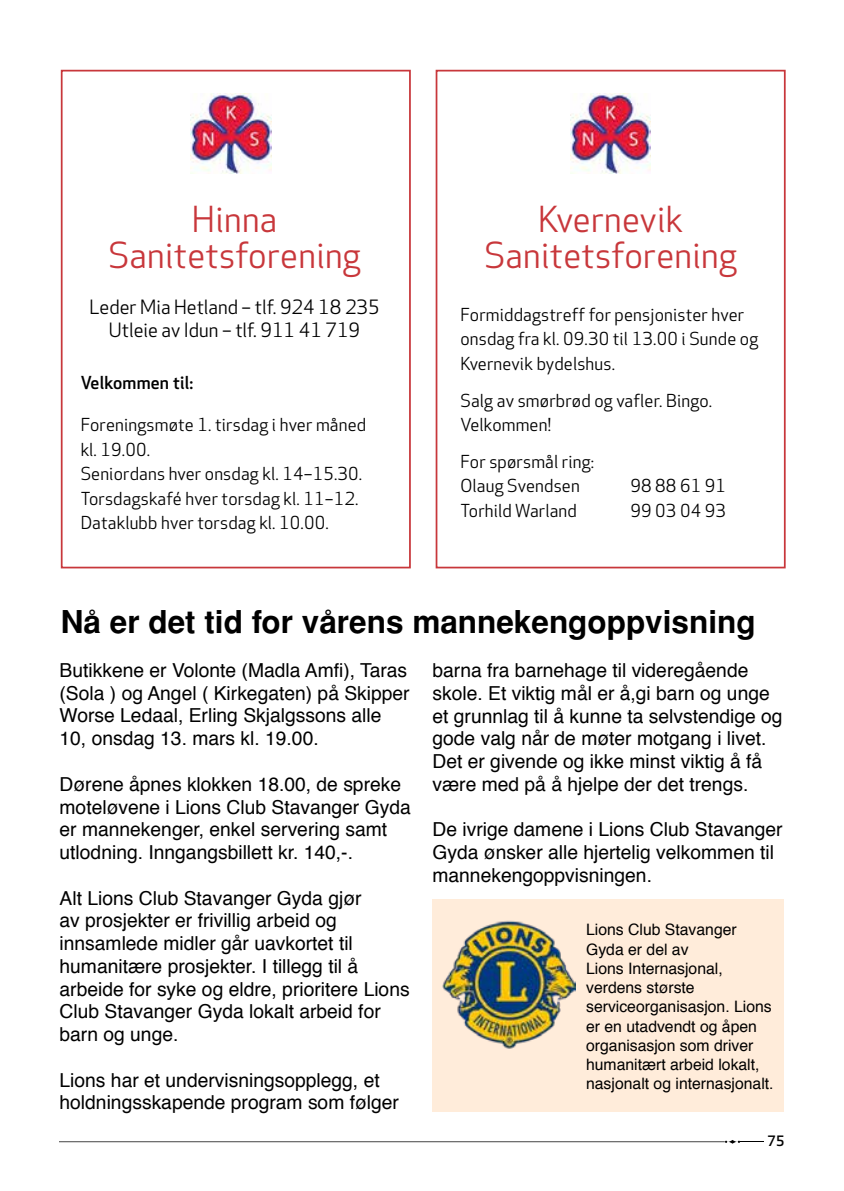
<style>
.page{position:relative;width:844px;height:1191px;background:#fff}
.page>*{position:absolute;margin:0;border:0;box-sizing:border-box;transform-origin:0 0}
.t1{font:35px/36.8px "Apex New PS Book Tabular";letter-spacing:.01em;color:#c8373b;text-align:center}
.t2{font:700 31.5px "Helvetica";color:#000}
.t3{font:19.25px/22.8px "Helvetica";color:#000}
.t4{font:19.25px/22.8px "Apex New PS Book Tabular";color:#000;text-align:center}
.t5{font:17.5px/24.5px "Apex New PS Book Tabular";letter-spacing:.01em;color:#000}
.t6{font:17.5px "Apex New PS Medium Tabular";letter-spacing:.01em;color:#000}
.t7{font:15.75px/19.2px "Helvetica";color:#000}
.t8{font:14px "Apex New PS Medium Tabular";color:#000}
</style>
<div class="page">
<svg style="left:724px;top:1140px;width:39px;height:3px"></svg>
<hr style="left:60px;top:1141px;width:664px;height:1px;background:#000">
<div style="left:61px;top:70px;width:349px;height:498px;background:#fff;border:2px solid #c8373b"></div>
<div style="left:435px;top:70px;width:350px;height:498px;background:#fff;border:2px solid #c8373b"></div>
<img style="left:570px;top:93px;width:80px;height:81px">
<img style="left:191px;top:93px;width:80px;height:81px">
<div style="left:432px;top:898px;width:352px;height:213px;background:#ffecda"></div>
<img style="left:442px;top:920px;width:133px;height:129px">
<h1 class="t1" style="left:108px;top:202px;width:254px">Hinna<br>Sanitetsforening</h1>
<p class="t4" style="left:89px;top:296px;width:292px">Leder Mia Hetland – tlf. 924 18 235<br>Utleie av Idun – tlf. 911 41 719</p>
<p class="t6" style="left:81px;top:373px;width:114px">Velkommen til:</p>
<p class="t5" style="left:81px;top:413px;width:287px">Foreningsmøte 1. tirsdag i hver måned kl. 19.00.<br>Seniordans hver onsdag kl. 14–15.30.<br>Torsdagskafé hver torsdag kl. 11–12.<br>Dataklubb hver torsdag kl. 10.00.</p>
<h1 class="t1" style="left:484px;top:202px;width:254px">Kvernevik<br>Sanitetsforening</h1>
<p class="t5" style="left:460px;top:303px;width:299px">Formiddagstreff for pensjonister hver onsdag fra kl. 09.30 til 13.00 i Sunde og<br>Kvernevik bydelshus.</p>
<p class="t5" style="left:460px;top:389px;width:253px">Salg av smørbrød og vafler. Bingo.<br>Velkommen!</p>
<p class="t5" style="left:460px;top:450px;width:135px">For spørsmål ring:<br>Olaug Svendsen</p>
<p class="t5" style="left:630px;top:474px;width:97px">98 88 61 91</p>
<p class="t5" style="left:460px;top:499px;width:118px">Torhild Warland</p>
<p class="t5" style="left:630px;top:499px;width:97px">99 03 04 93</p>
<h2 class="t2" style="left:61px;top:604px;width:696px">Nå er det tid for vårens mannekengoppvisning</h2>
<p class="t3" style="left:60px;top:659px;width:351px">Butikkene er Volonte (Madla Amfi), Taras (Sola ) og Angel ( Kirkegaten) på Skipper Worse Ledaal, Erling Skjalgssons alle 10, onsdag 13. mars kl. 19.00.</p>
<p class="t3" style="left:60px;top:773px;width:352px">Dørene åpnes klokken 18.00, de spreke moteløvene i Lions Club Stavanger Gyda er mannekenger, enkel servering samt utlodning. Inngangsbillett kr. 140,-.</p>
<p class="t3" style="left:60px;top:887px;width:351px">Alt Lions Club Stavanger Gyda gjør<br>av prosjekter er frivillig arbeid og innsamlede midler går uavkortet til humanitære prosjekter. I tillegg til å arbeide for syke og eldre, prioritere Lions Club Stavanger Gyda lokalt arbeid for barn og unge.</p>
<p class="t3" style="left:60px;top:1069px;width:341px">Lions har et undervisningsopplegg, et holdningsskapende program som følger</p>
<p class="t3" style="left:432px;top:659px;width:351px">barna fra barnehage til videregående skole. Et viktig mål er å,gi barn og unge et grunnlag til å kunne ta selvstendige og gode valg når de møter motgang i livet.<br>Det er givende og ikke minst viktig å få være med på å hjelpe der det trengs.</p>
<p class="t3" style="left:432px;top:818px;width:351px">De ivrige damene i Lions Club Stavanger<br>Gyda ønsker alle hjertelig velkommen til mannekengoppvisningen.</p>
<p class="t7" style="left:586px;top:920px;width:189px">Lions Club Stavanger<br>Gyda er del av<br>Lions Internasjonal, verdens største serviceorganisasjon. Lions er en utadvendt og åpen organisasjon som driver humanitært arbeid lokalt, nasjonalt og internasjonalt.</p>
<p class="t8" style="left:767px;top:1132px;width:18px">75</p>
</div>
